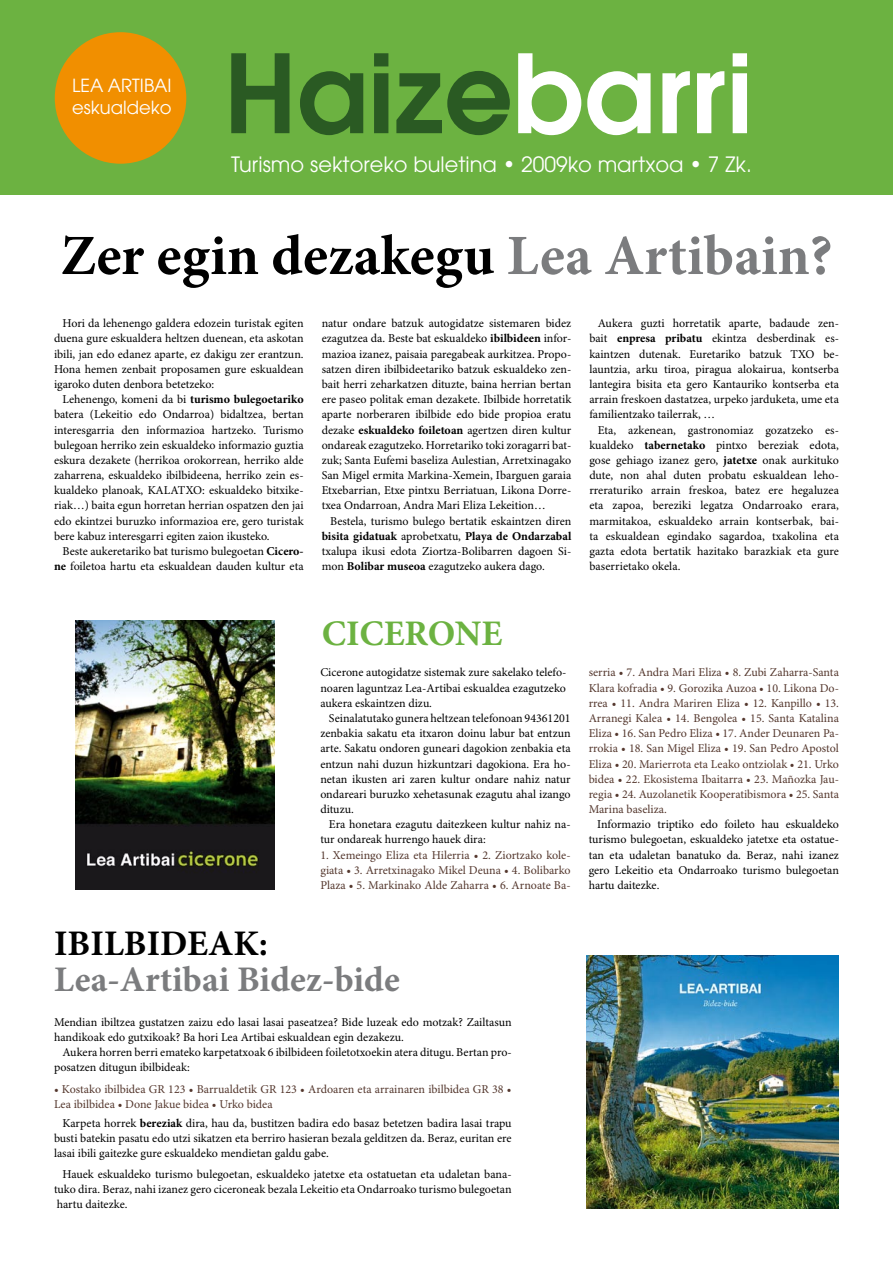
<style>
.page{position:relative;width:893px;height:1263px;background:#fff}
.page>*{position:absolute;margin:0;border:0;box-sizing:border-box;transform-origin:0 0}
.t1{font:600 108px "Avant Garde";color:#2a5a23}
.t2{font:700 57px "Minion Pro";letter-spacing:.005em;color:#000}
.t3{font:700 36px "Minion Pro";letter-spacing:.005em;color:#7b7c7e}
.t4{font:700 36px "Minion Pro";color:#000}
.t5{font:700 36px "Minion Pro";color:#6cb241}
.t6{font:21px "Avant Garde";color:#fff}
.t7{font:18px/21.6px "Avant Garde";color:#fff}
.t8{font:12px/15.1px "Minion Pro";color:#000;text-align:justify}
.t9{font:12px/15.1px "Minion Pro";color:#54372d;text-align:justify}
.s1{color:#fff}
.s2{color:#7b7c7e}
.s3{font-weight:700}
</style>
<div class="page">
<img style="left:76px;top:621px;width:199px;height:268px">
<img style="left:587px;top:955px;width:252px;height:254px">
<div style="left:0;top:0;width:893px;height:195px;background:#6cb241"></div>
<div style="left:55px;top:32px;width:131px;height:132px;background:#f18f00;border-radius:50%"></div>
<h3 class="t7" style="left:72px;top:75px;width:101px">LEA ARTIBAI eskualdeko</h3>
<h1 class="t1" style="left:224px;top:23px;width:531px">Haize<span class="s1">barri</span></h1>
<h3 class="t6" style="left:231px;top:152px;width:522px">Turismo sektoreko buletina • 2009ko martxoa • 7 Zk.</h3>
<h2 class="t2" style="left:61px;top:222px;width:773px">Zer egin dezakegu <span class="s2">Lea Artibain?</span></h2>
<p class="t8" style="left:54px;top:316px;width:251px;text-indent:9px">Hori da lehenengo galdera edozein turistak egiten duena gure eskualdera heltzen duenean, eta askotan ibili, jan edo edanez aparte, ez dakigu zer erantzun.<br>Hona hemen zenbait proposamen gure eskualdean igaroko duten denbora betetzeko:</p>
<p class="t8" style="left:54px;top:392px;width:251px;text-indent:8px">Lehenengo, komeni da bi <span class="s3">turismo bulegoetariko </span>batera (Lekeitio edo Ondarroa) bidaltzea, bertan interesgarria den informazioa hartzeko. Turismo bulegoan herriko zein eskualdeko informazio guztia eskura dezakete (herrikoa orokorrean, herriko alde zaharrena, eskualdeko ibilbideena, herriko zein es&shy;kualdeko planoak, KALATXO: eskualdeko bitxike&shy;riak…) baita egun horretan herrian ospatzen den jai edo ekintzei buruzko informazioa ere, gero turistak bere kabuz interesgarri egiten zaion ikusteko.</p>
<p class="t8" style="left:54px;top:544px;width:251px;text-align:right">Beste aukeretariko bat turismo bulegoetan <span class="s3">Cicero&shy;ne</span> foiletoa hartu eta eskualdean dauden kultur eta</p>
<p class="t8" style="left:322px;top:316px;width:251px">natur ondare batzuk autogidatze sistemaren bidez ezagutzea da. Beste bat eskualdeko <span class="s3">ibilbideen</span> infor&shy;mazioa izanez, paisaia paregabeak aurkitzea. Propo&shy;satzen diren ibilbideetariko batzuk eskualdeko zen&shy;bait herri zeharkatzen dituzte, baina herrian bertan ere paseo politak eman dezakete. Ibilbide horretatik aparte norberaren ibilbide edo bide propioa eratu dezake <span class="s3">eskualdeko foiletoan</span> agertzen diren kultur ondareak ezagutzeko. Horretariko toki zoragarri bat&shy;zuk; Santa Eufemi baseliza Aulestian, Arretxinagako San Migel ermita Markina-Xemein, Ibarguen garaia Etxebarrian, Etxe pintxu Berriatuan, Likona Dorre&shy;txea Ondarroan, Andra Mari Eliza Lekeition…</p>
<p class="t8" style="left:322px;top:514px;width:251px;text-indent:9px">Bestela, turismo bulego bertatik eskaintzen diren <span class="s3">bisita gidatuak</span> aprobetxatu, <span class="s3">Playa de Ondarzabal </span>txalupa ikusi edota Ziortza-Bolibarren dagoen Si&shy;mon <span class="s3">Bolibar museoa</span> ezagutzeko aukera dago.</p>
<p class="t8" style="left:589px;top:316px;width:251px;text-indent:9px">Aukera guzti horretatik aparte, badaude zen&shy;bait <span class="s3">enpresa pribatu</span> ekintza desberdinak es&shy;kaintzen dutenak. Euretariko batzuk TXO be&shy;launtzia, arku tiroa, piragua alokairua, kontserba lantegira bisita eta gero Kantauriko kontserba eta arrain freskoen dastatzea, urpeko jarduketa, ume eta familientzako tailerrak, …</p>
<p class="t8" style="left:589px;top:423px;width:251px;text-indent:9px">Eta, azkenean, gastronomiaz gozatzeko es&shy;kualdeko <span class="s3">tabernetako</span> pintxo bereziak edota, gose gehiago izanez gero, <span class="s3">jatetxe</span> onak aurkituko dute, non ahal duten probatu eskualdean leho&shy;rreraturiko arrain freskoa, batez ere hegaluzea eta zapoa, bereziki legatza Ondarroako erara, marmitakoa, eskualdeko arrain kontserbak, bai&shy;ta eskualdean egindako sagardoa, txakolina eta gazta edota bertatik hazitako barazkiak eta gure baserrietako okela.</p>
<h3 class="t5" style="left:322px;top:612px;width:182px">CICERONE</h3>
<p class="t8" style="left:320px;top:665px;width:248px">Cicerone autogidatze sistemak zure sakelako telefo&shy;noaren laguntzaz Lea-Artibai eskualdea ezagutzeko aukera eskaintzen dizu.</p>
<p class="t8" style="left:320px;top:711px;width:252px;text-indent:9px">Seinalatutako gunera heltzean telefonoan 94361201 zenbakia sakatu eta itxaron doinu labur bat entzun arte. Sakatu ondoren guneari dagokion zenbakia eta entzun nahi duzun hizkuntzari dagokiona. Era ho&shy;netan ikusten ari zaren kultur ondare nahiz natur ondareari buruzko xehetasunak ezagutu ahal izango dituzu.</p>
<p class="t8" style="left:320px;top:817px;width:252px;text-indent:9px">Era honetara ezagutu daitezkeen kultur nahiz na&shy;tur ondareak hurrengo hauek dira:</p>
<p class="t9" style="left:320px;top:848px;width:252px">1. Xemeingo Eliza eta Hilerria • 2. Ziortzako kole&shy;giata • 3. Arretxinagako Mikel Deuna • 4. Bolibarko Plaza • 5. Markinako Alde Zaharra • 6. Arnoate Ba-</p>
<h3 class="t4" style="left:54px;top:922px;width:216px">IBILBIDEAK:</h3>
<h3 class="t3" style="left:54px;top:958px;width:347px">Lea-Artibai Bidez-bide</h3>
<p class="t8" style="left:54px;top:1015px;width:459px">Mendian ibiltzea gustatzen zaizu edo lasai lasai paseatzea? Bide luzeak edo motzak? Zailtasun handikoak edo gutxikoak? Ba hori Lea Artibai eskualdean egin dezakezu.</p>
<p class="t8" style="left:54px;top:1045px;width:459px;text-indent:9px">Aukera horren berri emateko karpetatxoak 6 ibilbideen foiletotxoekin atera ditugu. Bertan pro&shy;posatzen ditugun ibilbideak:</p>
<p class="t9" style="left:54px;top:1082px;width:459px">• Kostako ibilbidea GR 123 • Barrualdetik GR 123 • Ardoaren eta arrainaren ibilbidea GR 38 •<br>Lea ibilbidea • Done Jakue bidea • Urko bidea</p>
<p class="t8" style="left:54px;top:1116px;width:459px;text-indent:9px">Karpeta horrek <span class="s3">bereziak</span> dira, hau da, bustitzen badira edo basaz betetzen badira lasai trapu busti batekin pasatu edo utzi sikatzen eta berriro hasieran bezala gelditzen da. Beraz, euritan ere lasai ibili gaitezke gure eskualdeko mendietan galdu gabe.</p>
<p class="t8" style="left:54px;top:1167px;width:459px;text-indent:9px">Hauek eskualdeko turismo bulegoetan, eskualdeko jatetxe eta ostatuetan eta udaletan bana&shy;tuko dira. Beraz, nahi izanez gero ciceroneak bezala Lekeitio eta Ondarroako turismo bulegoetan hartu daitezke.</p>
<p class="t9" style="left:589px;top:665px;width:252px">serria • 7. Andra Mari Eliza • 8. Zubi Zaharra-Santa Klara kofradia • 9. Gorozika Auzoa • 10. Likona Do&shy;rrea • 11. Andra Mariren Eliza • 12. Kanpillo • 13.<br>Arranegi Kalea • 14. Bengolea • 15. Santa Katalina Eliza • 16. San Pedro Eliza • 17. Ander Deunaren Pa&shy;rrokia • 18. San Migel Eliza • 19. San Pedro Apostol Eliza • 20. Marierrota eta Leako ontziolak • 21. Urko bidea • 22. Ekosistema Ibaitarra • 23. Mañozka Jau&shy;regia • 24. Auzolanetik Kooperatibismora • 25. Santa Marina baseliza.</p>
<p class="t8" style="left:589px;top:817px;width:252px;text-indent:9px">Informazio triptiko edo foileto hau eskualdeko turismo bulegoetan, eskualdeko jatetxe eta ostatue&shy;tan eta udaletan banatuko da. Beraz, nahi izanez gero Lekeitio eta Ondarroako turismo bulegoetan hartu daitezke.</p>
</div>
